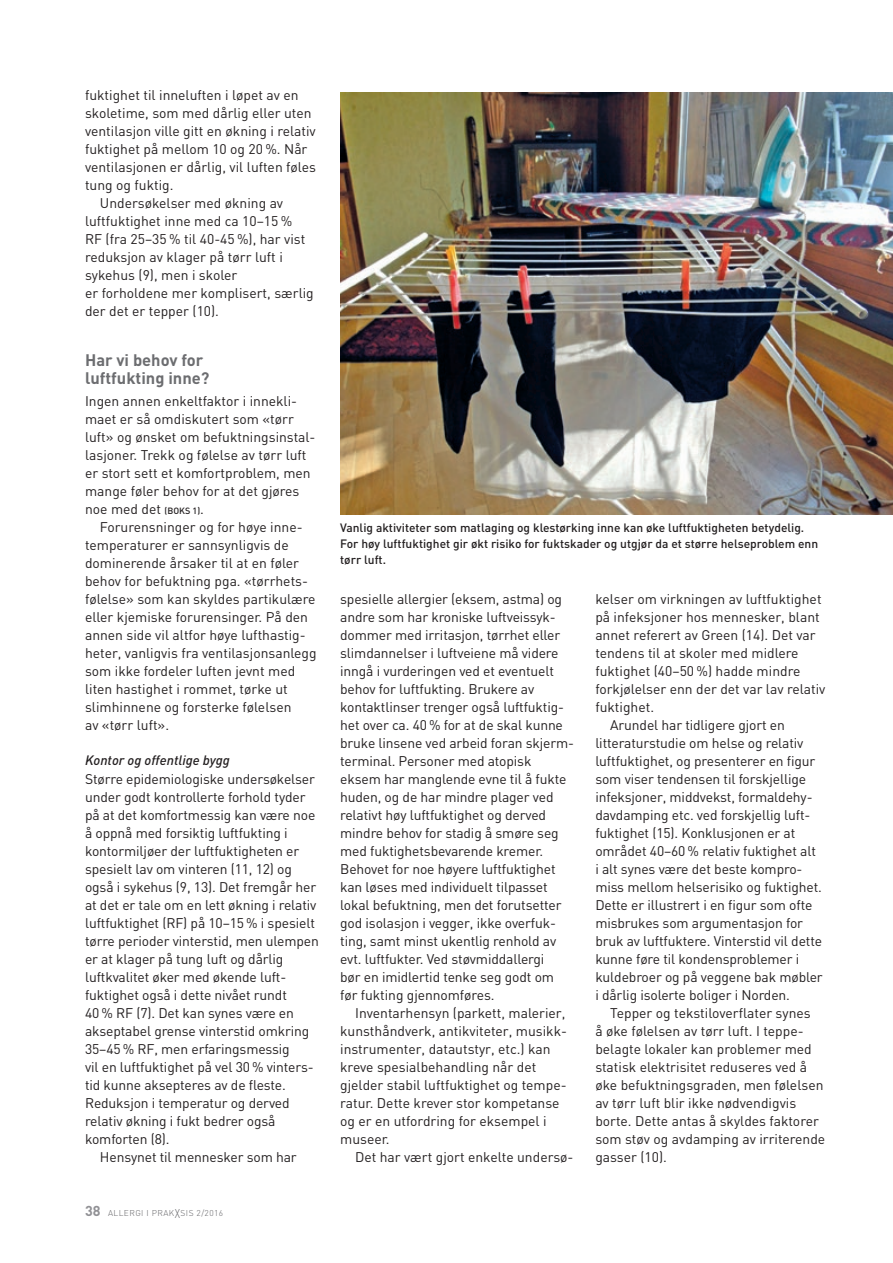
<style>
.page{position:relative;width:893px;height:1263px;background:#fff}
.page>*{position:absolute;margin:0;border:0;box-sizing:border-box;transform-origin:0 0}
.t1{font:700 16.5px/18px "DIN";color:#6c6d70}
.t2{font:13.8px/18px "DIN";letter-spacing:-.01em;color:#231f20}
.t3{font:italic 500 13.5px "DIN";color:#231f20}
.t4{font:500 12px/15.8px "DIN";color:#231f20}
.t5{font:300 8.4px "DIN";letter-spacing:.05em;color:#636366}
.s1{font-weight:500;font-size:9px}
.s2{font-weight:700;font-size:14.25px;color:#919195}
.s3{font-size:12.6px}
</style>
<div class="page">
<img style="left:340px;top:93px;width:553px;height:421px">
<p class="t2" style="left:85px;top:86px;width:215px">fuktighet til inneluften i løpet av en</p>
<p class="t2" style="left:85px;top:104px;width:228px">skoletime, som med dårlig eller uten</p>
<p class="t2" style="left:85px;top:122px;width:232px">ventilasjon ville gitt en økning i relativ</p>
<p class="t2" style="left:85px;top:140px;width:224px">fuktighet på mellom 10 og 20 %. Når</p>
<p class="t2" style="left:85px;top:158px;width:232px">ventilasjonen er dårlig, vil luften føles</p>
<p class="t2" style="left:85px;top:176px;width:90px">tung og fuktig.</p>
<p class="t2" style="left:100px;top:194px;width:185px">Undersøkelser med økning av</p>
<p class="t2" style="left:85px;top:212px;width:209px">luftfuktighet inne med ca 10–15 %</p>
<p class="t2" style="left:85px;top:230px;width:222px">RF (fra 25–35 % til 40-45 %), har vist</p>
<p class="t2" style="left:85px;top:248px;width:199px">reduksjon av klager på tørr luft i</p>
<p class="t2" style="left:85px;top:266px;width:154px">sykehus (9), men i skoler</p>
<p class="t2" style="left:85px;top:284px;width:230px">er forholdene mer komplisert, særlig</p>
<p class="t2" style="left:85px;top:302px;width:135px">der det er tepper (10).</p>
<p class="t1" style="left:85px;top:350px;width:126px">Har vi behov for luftfukting inne?</p>
<p class="t2" style="left:85px;top:392px;width:232px">Ingen annen enkeltfaktor i innekli&shy;maet er så omdiskutert som «tørr luft» og ønsket om befuktningsinstal&shy;lasjoner. Trekk og følelse av tørr luft er stort sett et komfortproblem, men mange føler behov for at det gjøres noe med det <span class="s1">(BOKS 1)</span>.</p>
<p class="t2" style="left:85px;top:518px;width:233px;text-indent:15px">Forurensninger og for høye inne&shy;temperaturer er sannsynligvis de dominerende årsaker til at en føler behov for befuktning pga. «tørrhets&shy;følelse» som kan skyldes partikulære eller kjemiske forurensinger. På den annen side vil altfor høye lufthastig&shy;heter, vanligvis fra ventilasjonsanlegg som ikke fordeler luften jevnt med liten hastighet i rommet, tørke ut slimhinnene og forsterke følelsen<br>av «tørr luft».</p>
<p class="t3" style="left:85px;top:751px;width:146px">Kontor og offentlige bygg</p>
<p class="t2" style="left:85px;top:770px;width:231px">Større epidemiologiske undersøkelser</p>
<p class="t2" style="left:85px;top:788px;width:222px">under godt kontrollerte forhold tyder</p>
<p class="t2" style="left:85px;top:806px;width:232px">på at det komfortmessig kan være noe</p>
<p class="t2" style="left:85px;top:824px;width:204px">å oppnå med forsiktig luftfukting i</p>
<p class="t2" style="left:85px;top:842px;width:216px">kontormiljøer der luftfuktigheten er</p>
<p class="t2" style="left:85px;top:860px;width:208px">spesielt lav om vinteren (11, 12) og</p>
<p class="t2" style="left:85px;top:878px;width:233px">også i sykehus (9, 13). Det fremgår her</p>
<p class="t2" style="left:85px;top:896px;width:233px">at det er tale om en lett økning i relativ</p>
<p class="t2" style="left:85px;top:914px;width:231px">luftfuktighet (RF) på 10–15 % i spesielt</p>
<p class="t2" style="left:85px;top:932px;width:235px">tørre perioder vinterstid, men ulempen</p>
<p class="t2" style="left:85px;top:950px;width:200px">er at klager på tung luft og dårlig</p>
<p class="t2" style="left:85px;top:968px;width:203px">luftkvalitet øker med økende luft-</p>
<p class="t2" style="left:85px;top:986px;width:203px">fuktighet også i dette nivået rundt</p>
<p class="t2" style="left:85px;top:1004px;width:210px">40 % RF (7). Det kan synes være en</p>
<p class="t2" style="left:85px;top:1022px;width:226px">akseptabel grense vinterstid omkring</p>
<p class="t2" style="left:85px;top:1040px;width:206px">35–45 % RF, men erfaringsmessig</p>
<p class="t2" style="left:85px;top:1058px;width:230px">vil en luftfuktighet på vel 30 % vinters-</p>
<p class="t2" style="left:85px;top:1076px;width:202px">tid kunne aksepteres av de fleste.</p>
<p class="t2" style="left:85px;top:1094px;width:206px">Reduksjon i temperatur og derved</p>
<p class="t2" style="left:85px;top:1112px;width:192px">relativ økning i fukt bedrer også</p>
<p class="t2" style="left:85px;top:1130px;width:86px">komforten (8).</p>
<p class="t2" style="left:100px;top:1148px;width:198px">Hensynet til mennesker som har</p>
<p class="t5" style="left:85px;top:1208px;width:140px"><span class="s2">38</span> ALLERGI I PRAK<span class="s3">X</span>SIS 2/2016</p>
<p class="t4" style="left:340px;top:519px;width:479px">Vanlig aktiviteter som matlaging og klestørking inne kan øke luftfuktigheten betydelig.<br>For høy luftfuktighet gir økt risiko for fuktskader og utgjør da et større helseproblem enn tørr luft.</p>
<p class="t2" style="left:340px;top:590px;width:235px">spesielle allergier (eksem, astma) og andre som har kroniske luftveissyk&shy;dommer med irritasjon, tørrhet eller slimdannelser i luftveiene må videre inngå i vurderingen ved et eventuelt behov for luftfukting. Brukere av kontaktlinser trenger også luftfuktig&shy;het over ca. 40 % for at de skal kunne bruke linsene ved arbeid foran skjerm&shy;terminal. Personer med atopisk eksem har manglende evne til å fukte huden, og de har mindre plager ved relativt høy luftfuktighet og derved mindre behov for stadig å smøre seg med fuktighetsbevarende kremer.<br>Behovet for noe høyere luftfuktighet kan løses med individuelt tilpasset lokal befuktning, men det forutsetter god isolasjon i vegger, ikke overfuk&shy;ting, samt minst ukentlig renhold av evt. luftfukter. Ved støvmiddallergi<br>bør en imidlertid tenke seg godt om før fukting gjennomføres.</p>
<p class="t2" style="left:340px;top:1004px;width:228px;text-indent:15px">Inventarhensyn (parkett, malerier, kunsthåndverk, antikviteter, musikk&shy;instrumenter, datautstyr, etc.) kan kreve spesialbehandling når det gjelder stabil luftfuktighet og tempe&shy;ratur. Dette krever stor kompetanse og er en utfordring for eksempel i museer.</p>
<p class="t2" style="left:355px;top:1148px;width:220px">Det har vært gjort enkelte undersø-</p>
<p class="t2" style="left:595px;top:590px;width:228px">kelser om virkningen av luftfuktighet</p>
<p class="t2" style="left:595px;top:608px;width:226px">på infeksjoner hos mennesker, blant</p>
<p class="t2" style="left:595px;top:626px;width:222px">annet referert av Green (14). Det var</p>
<p class="t2" style="left:595px;top:644px;width:205px">tendens til at skoler med midlere</p>
<p class="t2" style="left:595px;top:662px;width:207px">fuktighet (40–50 %) hadde mindre</p>
<p class="t2" style="left:595px;top:680px;width:232px">forkjølelser enn der det var lav relativ</p>
<p class="t2" style="left:595px;top:698px;width:60px">fuktighet.</p>
<p class="t2" style="left:610px;top:716px;width:176px">Arundel har tidligere gjort en</p>
<p class="t2" style="left:595px;top:734px;width:210px">litteraturstudie om helse og relativ</p>
<p class="t2" style="left:595px;top:752px;width:222px">luftfuktighet, og presenterer en figur</p>
<p class="t2" style="left:595px;top:770px;width:212px">som viser tendensen til forskjellige</p>
<p class="t2" style="left:595px;top:788px;width:219px">infeksjoner, middvekst, formaldehy-</p>
<p class="t2" style="left:595px;top:806px;width:217px">davdamping etc. ved forskjellig luft-</p>
<p class="t2" style="left:595px;top:824px;width:202px">fuktighet (15). Konklusjonen er at</p>
<p class="t2" style="left:595px;top:842px;width:222px">området 40–60 % relativ fuktighet alt</p>
<p class="t2" style="left:595px;top:860px;width:209px">i alt synes være det beste kompro-</p>
<p class="t2" style="left:595px;top:878px;width:228px">miss mellom helserisiko og fuktighet.</p>
<p class="t2" style="left:595px;top:896px;width:219px">Dette er illustrert i en figur som ofte</p>
<p class="t2" style="left:595px;top:914px;width:209px">misbrukes som argumentasjon for</p>
<p class="t2" style="left:595px;top:932px;width:228px">bruk av luftfuktere. Vinterstid vil dette</p>
<p class="t2" style="left:595px;top:950px;width:206px">kunne føre til kondensproblemer i</p>
<p class="t2" style="left:595px;top:968px;width:229px">kuldebroer og på veggene bak møbler</p>
<p class="t2" style="left:595px;top:986px;width:196px">i dårlig isolerte boliger i Norden.</p>
<p class="t2" style="left:610px;top:1004px;width:202px">Tepper og tekstiloverflater synes</p>
<p class="t2" style="left:595px;top:1022px;width:210px">å øke følelsen av tørr luft. I teppe-</p>
<p class="t2" style="left:595px;top:1040px;width:218px">belagte lokaler kan problemer med</p>
<p class="t2" style="left:595px;top:1058px;width:213px">statisk elektrisitet reduseres ved å</p>
<p class="t2" style="left:595px;top:1076px;width:230px">øke befuktningsgraden, men følelsen</p>
<p class="t2" style="left:595px;top:1094px;width:202px">av tørr luft blir ikke nødvendigvis</p>
<p class="t2" style="left:595px;top:1111px;width:225px">borte. Dette antas å skyldes faktorer</p>
<p class="t2" style="left:595px;top:1129px;width:231px">som støv og avdamping av irriterende</p>
<p class="t2" style="left:595px;top:1147px;width:73px">gasser (10).</p>
</div>
